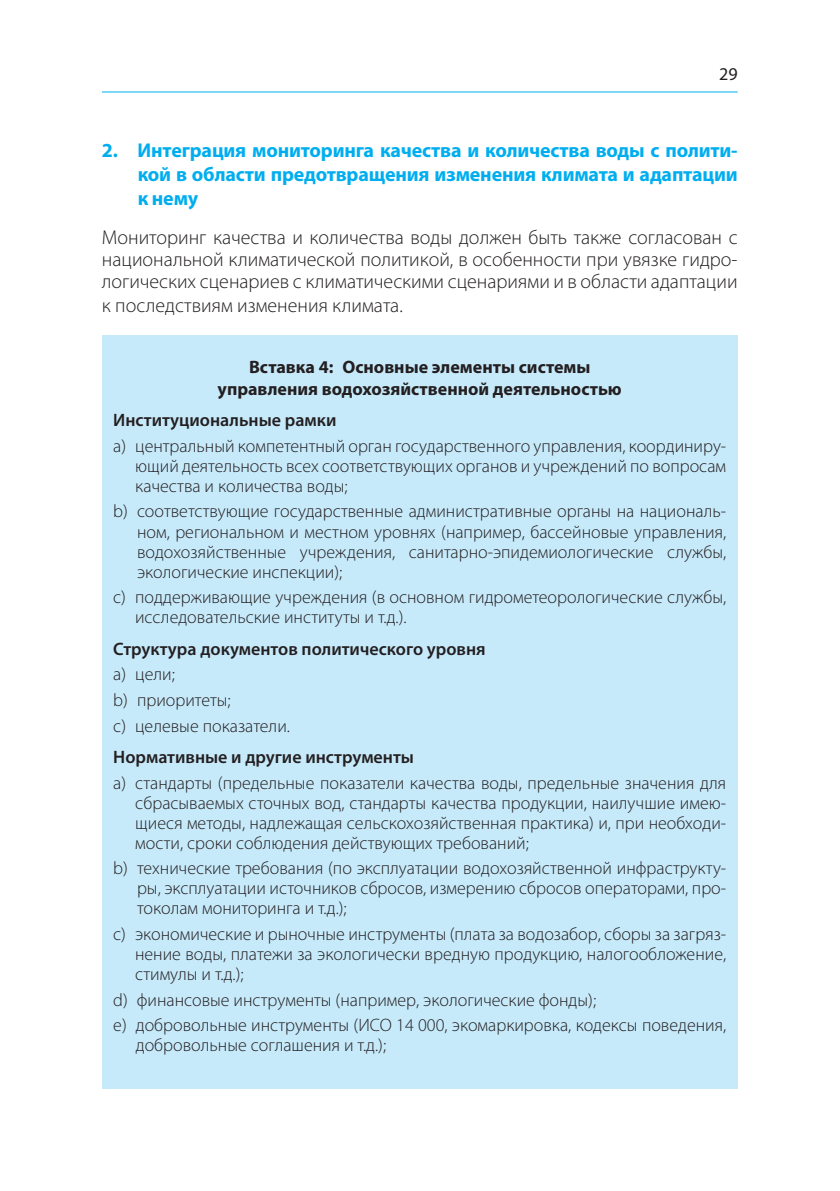
<style>
.page{position:relative;width:840px;height:1191px;background:#fff}
.page>*{position:absolute;margin:0;border:0;box-sizing:border-box;transform-origin:0 0}
.t1{font:300 20px/22px "Myriad Pro";color:#231f20;text-align:justify}
.t2{font:700 20px/24px "Myriad Pro";letter-spacing:-.01em;color:#00aeef;text-align:justify}
.t3{font:300 18px/20px "Myriad Pro";color:#231f20;text-align:justify}
.t4{font:600 18px "Myriad Pro";color:#231f20}
.t5{font:700 18px/21.6px "Myriad Pro";color:#231f20;text-align:center}
.t6{font:18px "Myriad Pro";color:#231f20}
</style>
<div class="page">
<hr style="left:102px;top:91px;width:635px;height:1px;background:#00aeef">
<div style="left:102px;top:336px;width:635px;height:753px;background:#c7eafb"></div>
<p class="t6" style="left:718px;top:63px;width:20px">29</p>
<p class="t2" style="left:138px;top:139px;width:601px;text-indent:-36px">2. Интеграция мониторинга качества и количества воды с полити&shy;кой в области предотвращения изменения климата и адаптации к нему</p>
<p class="t1" style="left:102px;top:228px;width:636px">Мониторинг качества и количества воды должен быть также согласован с национальной климатической политикой, в особенности при увязке гидро&shy;логических сценариев с климатическими сценариями и в области адаптации</p>
<p class="t1" style="left:102px;top:296px;width:302px">к последствиям изменения климата.</p>
<p class="t5" style="left:217px;top:357px;width:405px">Вставка 4: Основные элементы системы управления водохозяйственной деятельностью</p>
<p class="t4" style="left:113px;top:409px;width:224px">Институциональные рамки</p>
<p class="t3" style="left:135px;top:437px;width:592px;text-indent:-22px">a) центральный компетентный орган государственного управления, координиру&shy;ющий деятельность всех соответствующих органов и учреждений по вопросам качества и количества воды;</p>
<p class="t3" style="left:137px;top:503px;width:590px;text-indent:-24px">b) соответствующие государственные административные органы на националь&shy;ном, региональном и местном уровнях (например, бассейновые управления, водохозяйственные учреждения, санитарно-эпидемиологические службы, экологические инспекции);</p>
<p class="t3" style="left:135px;top:588px;width:592px;text-indent:-22px">c) поддерживающие учреждения (в основном гидрометеорологические службы, исследовательские институты и т.д.).</p>
<p class="t4" style="left:113px;top:638px;width:374px">Структура документов политического уровня</p>
<p class="t3" style="left:113px;top:663px;width:178px;line-height:25.6px;text-align:left">a) цели;<br>b) приоритеты;<br>c) целевые показатели.</p>
<p class="t4" style="left:113px;top:746px;width:302px">Нормативные и другие инструменты</p>
<p class="t3" style="left:135px;top:774px;width:592px;text-indent:-22px">a) стандарты (предельные показатели качества воды, предельные значения для сбрасываемых сточных вод, стандарты качества продукции, наилучшие имею&shy;щиеся методы, надлежащая сельскохозяйственная практика) и, при необходи&shy;мости, сроки соблюдения действующих требований;</p>
<p class="t3" style="left:137px;top:859px;width:590px;text-indent:-24px">b) технические требования (по эксплуатации водохозяйственной инфраструкту&shy;ры, эксплуатации источников сбросов, измерению сбросов операторами, про&shy;токолам мониторинга и т.д.);</p>
<p class="t3" style="left:135px;top:925px;width:592px;text-indent:-22px">c) экономические и рыночные инструменты (плата за водозабор, сборы за загряз&shy;нение воды, платежи за экологически вредную продукцию, налогообложение, стимулы и т.д.);</p>
<p class="t3" style="left:113px;top:988px;width:614px;line-height:25.6px">d) финансовые инструменты (например, экологические фонды);<br>e) добровольные инструменты (ИСО 14 000, экомаркировка, кодексы поведения,</p>
<p class="t3" style="left:136px;top:1036px;width:252px">добровольные соглашения и т.д.);</p>
</div>
